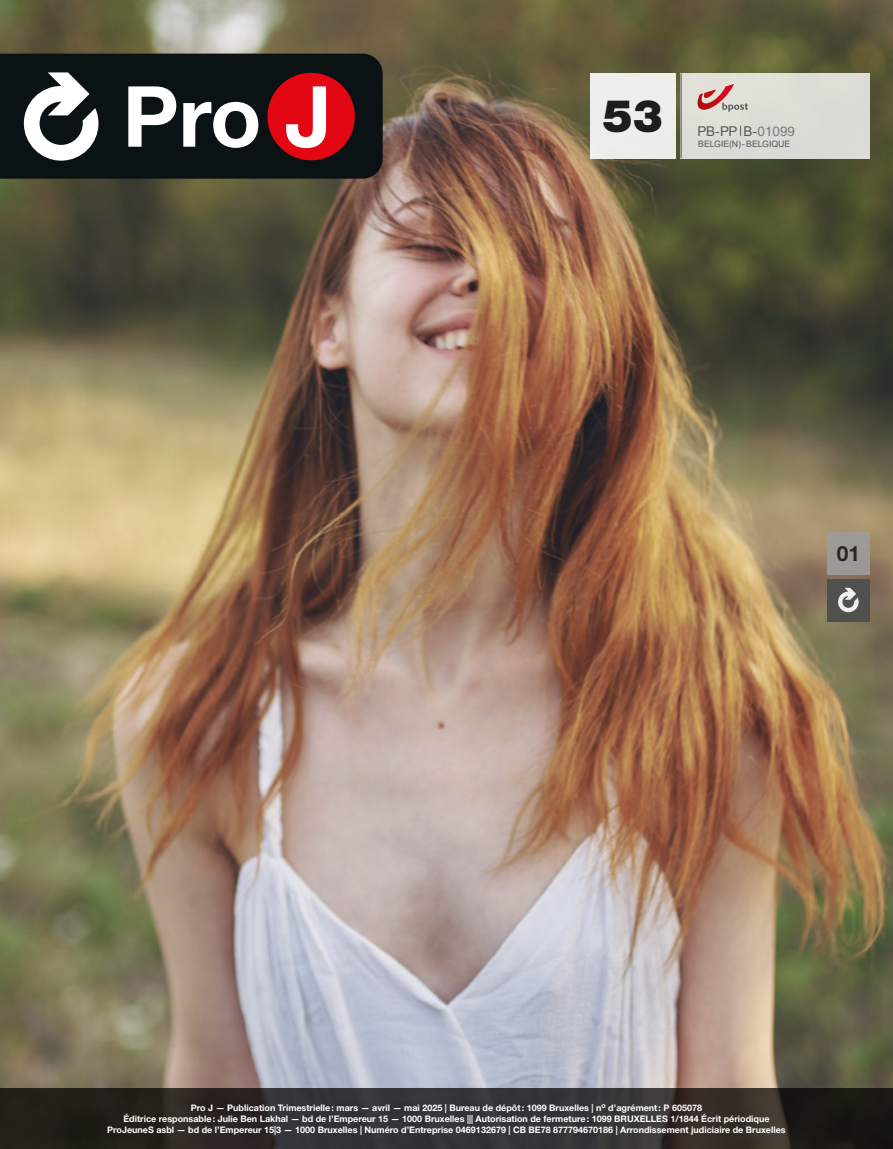
<style>
.page{position:relative;width:893px;height:1149px;background:#fff}
.page>*{position:absolute;margin:0;border:0;box-sizing:border-box;transform-origin:0 0}
.Texte__Helvetica_10_pt{font:900 45px "Helvetica Neue";color:#1d1d1b}
.t1{font:700 21px "Helvetica Neue";color:#1d1d1b}
.t2{font:13.5px "Arial";color:#575756}
.t3{font:700 9px "Helvetica Neue";color:#fff}
.t4{font:8.7px "Arial";letter-spacing:-.005em;color:#575756}
.s1{font-family:"Helvetica";color:#7c7b7b}
</style>
<div class="page">
<img style="left:0;top:0;width:893px;height:1088px">
<div style="left:0;top:54px;width:383px;height:125px;background:#0b1213"></div>
<div style="left:267px;top:73px;width:88px;height:87px;background:#e30613;border-radius:50%"></div>
<svg style="left:128px;top:86px;width:48px;height:61px"></svg>
<svg style="left:183px;top:102px;width:75px;height:46px"></svg>
<svg style="left:286px;top:86px;width:40px;height:62px"></svg>
<svg style="left:24px;top:72px;width:74px;height:88px"></svg>
<div style="left:680px;top:74px;width:190px;height:85px;background:#dbdcd5"></div>
<div style="left:590px;top:74px;width:85px;height:85px;background:#edeeea"></div>
<div style="left:827px;top:578px;width:43px;height:43px;background:#50504f"></div>
<svg style="left:838px;top:587px;width:21px;height:25px"></svg>
<div style="left:827px;top:531px;width:43px;height:43px;background:#9d9d9c"></div>
<hr style="left:680px;top:74px;width:2px;height:84px;background:#575756">
<svg style="left:697px;top:84px;width:51px;height:28px"></svg>
<svg style="left:0;top:1088px;width:893px;height:60px;background:#2d2b29"></svg>
<p class="Texte__Helvetica_10_pt" style="left:603px;top:89px;width:62px">53</p>
<h3 class="t2" style="left:697px;top:122px;width:99px">PB-PP B-<span class="s1">01099</span></h3>
<p class="t4" style="left:698px;top:138px;width:94px">BELGIE(N) - BELGIQUE</p>
<h2 class="t1" style="left:837px;top:540px;width:25px">01</h2>
<p class="t3" style="left:191px;top:1101px;width:513px">Pro J — Publication Trimestrielle: mars — avril — mai 2025 | Bureau de dépôt: 1099 Bruxelles | n<sup>o</sup> d’agrément: P 605078</p>
<p class="t3" style="left:123px;top:1112px;width:648px">Éditrice responsable: Julie Ben Lakhal — bd de l’Empereur 15 — 1000 Bruxelles ||| Autorisation de fermeture: 1099 BRUXELLES 1/1844 Écrit périodique</p>
<p class="t3" style="left:107px;top:1123px;width:680px">ProJeuneS asbl — bd de l’Empereur 15|3 — 1000 Bruxelles | Numéro d’Entreprise 0469132679 | CB BE78 877794670186 | Arrondissement judiciaire de Bruxelles</p>
</div>
